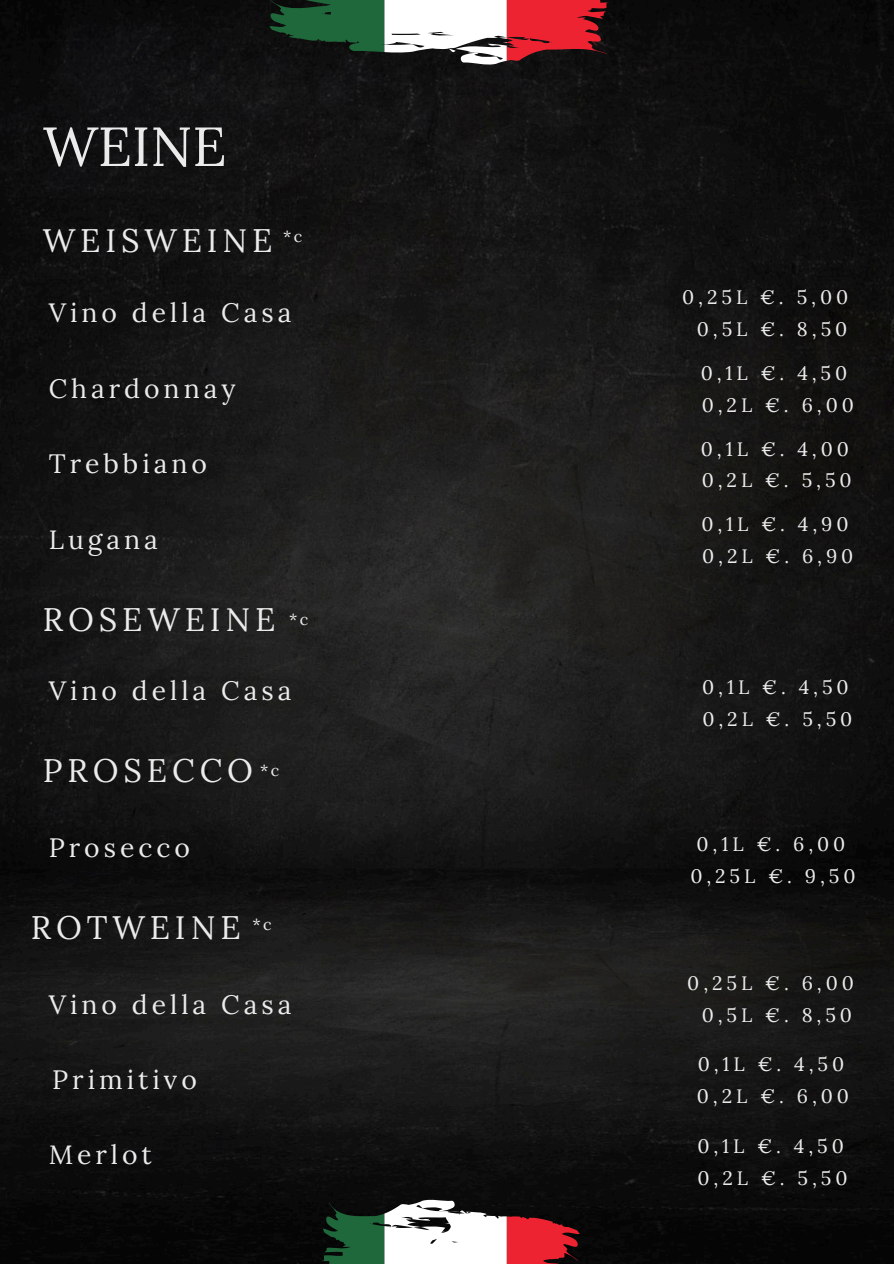
<style>
.page{position:relative;width:894px;height:1264px;background:#fff}
.page>*{position:absolute;margin:0;border:0;box-sizing:border-box;transform-origin:0 0}
.t1{font:55.05px "Lora";color:#ebebeb}
.t2{font:32.55px "Lora";letter-spacing:.15em;color:#ebebeb}
.t3{font:26.55px "Lora";letter-spacing:.15em;color:#ebebeb}
.t4{font:19.5px/31.8px "Lora";letter-spacing:.2em;color:#ebebeb}
.t5{font:16.05px "Lora";color:#ebebeb}
</style>
<div class="page">
<img style="left:0;top:0;width:893px;height:1263px">
<svg style="left:268px;top:0;width:356px;height:65px"></svg>
<svg style="left:268px;top:1198px;width:356px;height:65px"></svg>
<h1 class="t1" style="left:43px;top:105px;width:185px">WEINE</h1>
<h2 class="t2" style="left:43px;top:216px;width:231px">WEISWEINE</h2>
<p class="t5" style="left:283px;top:224px;width:21px">*c</p>
<h3 class="t3" style="left:49px;top:292px;width:244px">Vino della Casa</h3>
<h3 class="t3" style="left:49px;top:368px;width:188px">Chardonnay</h3>
<h3 class="t3" style="left:49px;top:443px;width:160px">Trebbiano</h3>
<h3 class="t3" style="left:49px;top:519px;width:111px">Lugana</h3>
<h2 class="t2" style="left:43px;top:594px;width:234px">ROSEWEINE</h2>
<p class="t5" style="left:289px;top:606px;width:21px">*c</p>
<h3 class="t3" style="left:49px;top:671px;width:244px">Vino della Casa</h3>
<h2 class="t2" style="left:43px;top:746px;width:212px">PROSECCO</h2>
<p class="t5" style="left:260px;top:758px;width:21px">*c</p>
<h3 class="t3" style="left:49px;top:827px;width:143px">Prosecco</h3>
<h2 class="t2" style="left:31px;top:903px;width:211px">ROTWEINE</h2>
<p class="t5" style="left:252px;top:911px;width:21px">*c</p>
<h3 class="t3" style="left:49px;top:984px;width:244px">Vino della Casa</h3>
<h3 class="t3" style="left:52px;top:1059px;width:146px">Primitivo</h3>
<h3 class="t3" style="left:49px;top:1134px;width:105px">Merlot</h3>
<p class="t4" style="left:682px;top:280px;width:167px;text-align:right">0,25L €. 5,00<br>0,5L €. 8,50</p>
<p class="t4" style="left:700px;top:356px;width:154px">0,1L €. 4,50<br>0,2L €. 6,00</p>
<p class="t4" style="left:700px;top:431px;width:152px">0,1L €. 4,00<br>0,2L €. 5,50</p>
<p class="t4" style="left:701px;top:507px;width:153px">0,1L €. 4,90<br>0,2L €. 6,90</p>
<p class="t4" style="left:702px;top:670px;width:152px">0,1L €. 4,50<br>0,2L €. 5,50</p>
<p class="t4" style="left:690px;top:827px;width:166px;text-align:center">0,1L €. 6,00<br>0,25L €. 9,50</p>
<p class="t4" style="left:687px;top:966px;width:168px;text-align:right">0,25L €. 6,00<br>0,5L €. 8,50</p>
<p class="t4" style="left:696px;top:1047px;width:153px">0,1L €. 4,50<br>0,2L €. 6,00</p>
<p class="t4" style="left:697px;top:1128px;width:152px">0,1L €. 4,50<br>0,2L €. 5,50</p>
</div>
